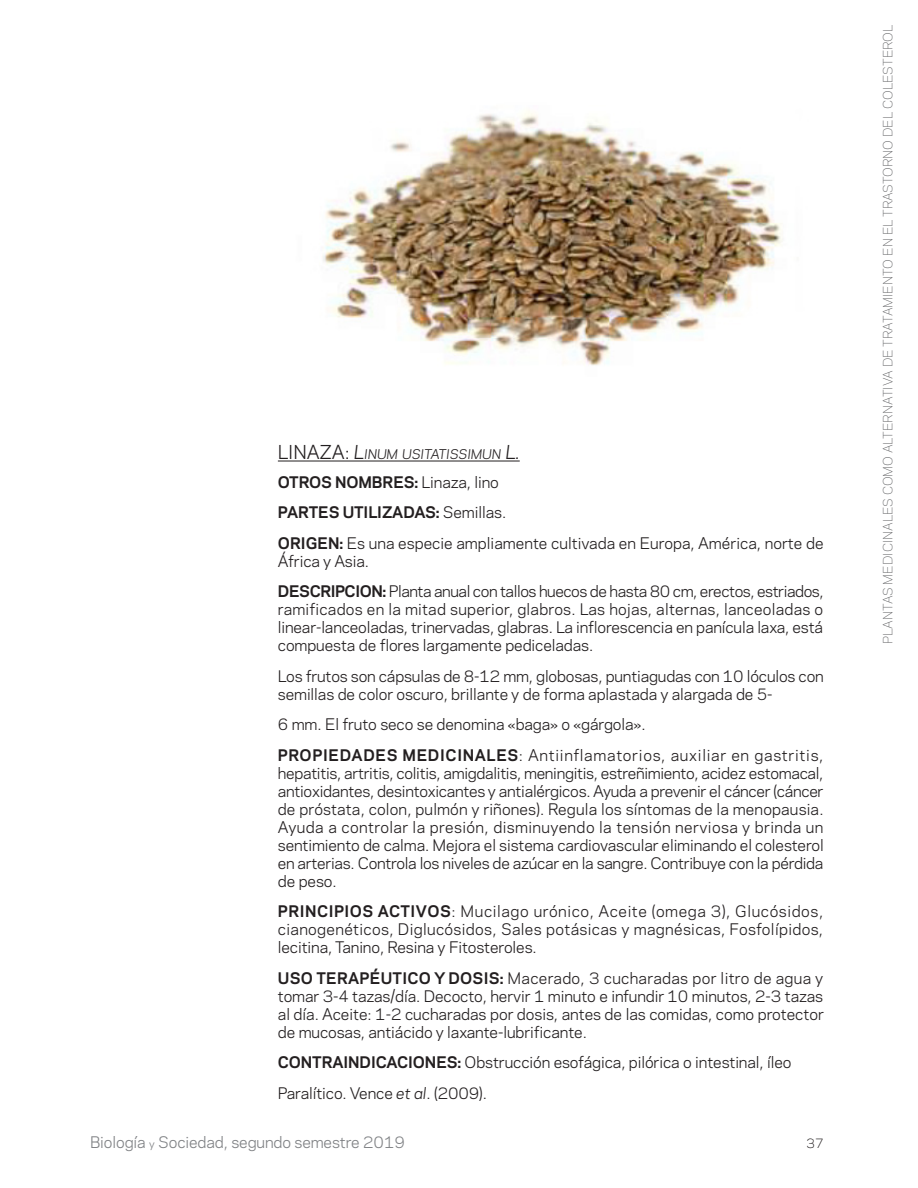
<style>
.page{position:relative;width:918px;height:1188px;background:#fff}
.page>*{position:absolute;margin:0;border:0;box-sizing:border-box;transform-origin:0 0}
.t1{font:18px "Galaxie Polaris";color:#231f20}
.t2{font:15px/18px "Galaxie Polaris";letter-spacing:-.005em;color:#231f20;text-align:justify}
.t3{font:700 15px "Galaxie Polaris";letter-spacing:-.005em;color:#231f20}
.t4{font:15px "Galaxie Polaris";letter-spacing:-.005em;color:#808285}
.t5{font:italic 12.6px "Galaxie Polaris";letter-spacing:-.01em;color:#231f20}
.t6{font:300 12.15px "Galaxie Polaris";color:#231f20}
.t7{font:300 12px "Galaxie Polaris";color:#57585a}
.s1{font-style:normal;font-size:18px}
.s2{font-size:18px}
.s3{font-weight:400}
.s4{font-weight:700}
.s5{font-style:italic}
.s6{font-size:10.5px}
</style>
<div class="page">
<hr style="left:278px;top:461px;width:242px;height:1px;background:#231f20">
<img style="left:322px;top:111px;width:461px;height:255px">
<p class="t1" style="left:278px;top:439px;width:11px">LINA</p>
<p class="t5" style="left:320px;top:445px;width:202px"><span class="s1">ZA:</span> <span class="s2">L</span>INUM USITATISSIMUN <span class="s2">L.</span></p>
<p class="t3" style="left:278px;top:471px;width:223px">OTROS NOMBRES: <span class="s3">Linaza, lino</span></p>
<p class="t3" style="left:278px;top:501px;width:230px">PARTES UTILIZADAS: <span class="s3">Semillas.</span></p>
<p class="t2" style="left:278px;top:533px;width:547px"><span class="s4">ORIGEN:</span> Es una especie ampliamente cultivada en Europa, América, norte de<br>África y Asia.</p>
<p class="t2" style="left:278px;top:582px;width:547px"><span class="s4">DESCRIPCION:</span> Planta anual con tallos huecos de hasta 80 cm, erectos, estriados, ramificados en la mitad superior, glabros. Las hojas, alternas, lanceoladas o linear-lanceoladas, trinervadas, glabras. La inflorescencia en panícula laxa, está compuesta de flores largamente pediceladas.</p>
<p class="t2" style="left:278px;top:666px;width:547px">Los frutos son cápsulas de 8-12 mm, globosas, puntiagudas con 10 lóculos con semillas de color oscuro, brillante y de forma aplastada y alargada de 5-</p>
<p class="t2" style="left:278px;top:715px;width:369px">6 mm. El fruto seco se denomina «baga» o «gárgola».</p>
<p class="t2" style="left:278px;top:745px;width:547px"><span class="s4">PROPIEDADES MEDICINALES</span>: Antiinflamatorios, auxiliar en gastritis, hepatitis, artritis, colitis, amigdalitis, meningitis, estreñimiento, acidez estomacal, antioxidantes, desintoxicantes y antialérgicos. Ayuda a prevenir el cáncer (cáncer de próstata, colon, pulmón y riñones). Regula los síntomas de la menopausia.<br>Ayuda a controlar la presión, disminuyendo la tensión nerviosa y brinda un sentimiento de calma. Mejora el sistema cardiovascular eliminando el colesterol en arterias. Controla los niveles de azúcar en la sangre. Contribuye con la pérdida de peso.</p>
<p class="t2" style="left:278px;top:902px;width:547px"><span class="s4">PRINCIPIOS ACTIVOS</span>: Mucilago urónico, Aceite (omega 3), Glucósidos, cianogenéticos, Diglucósidos, Sales potásicas y magnésicas, Fosfolípidos, lecitina, Tanino, Resina y Fitosteroles.</p>
<p class="t2" style="left:278px;top:968px;width:548px"><span class="s4">USO TERAPÉUTICO Y DOSIS:</span> Macerado, 3 cucharadas por litro de agua y tomar 3-4 tazas/día. Decocto, hervir 1 minuto e infundir 10 minutos, 2-3 tazas al día. Aceite: 1-2 cucharadas por dosis, antes de las comidas, como protector de mucosas, antiácido y laxante-lubrificante.</p>
<p class="t2" style="left:278px;top:1053px;width:515px"><span class="s4">CONTRAINDICACIONES:</span> Obstrucción esofágica, pilórica o intestinal, íleo</p>
<p class="t2" style="left:278px;top:1083px;width:211px">Paralítico. Vence <span class="s5">et al</span>. (2009).</p>
<p class="t4" style="left:90px;top:1131px;width:316px">Biología <span class="s6">y</span> Sociedad, segundo semestre 2019</p>
<p class="t6" style="left:807px;top:1134px;width:18px">37</p>
<p class="t7" style="left:879px;top:644px;width:620px;rotate:-90deg">Plantas Medicinales como alternativa de Tratamiento en el Trastorno del Colesterol</p>
</div>
